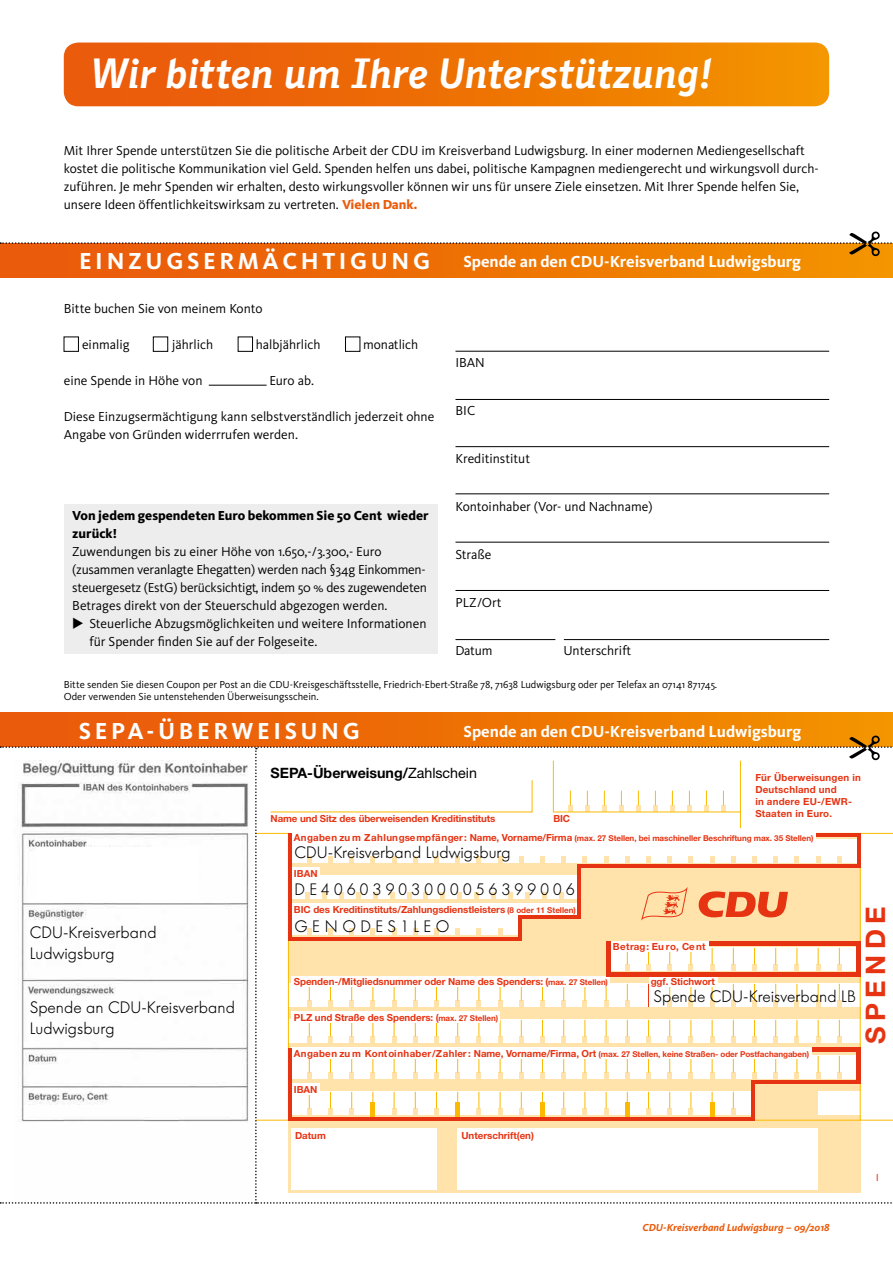
<style>
.page{position:relative;width:893px;height:1263px;background:#fff}
.page>*{position:absolute;margin:0;border:0;box-sizing:border-box;transform-origin:0 0}
.t1{font:italic 700 42px "CDU Skopex";letter-spacing:-.015em;color:#fff}
.t2{font:700 27px "Helvetica Neue";letter-spacing:.2em;color:#e63312}
.t3{font:700 24px "Kievit";letter-spacing:.15em;color:#fff}
.t4{font:300 16.5px/21px "Futura BQ";color:#000}
.t5{font:700 16.5px "Kievit";color:#fff}
.t6{font:300 16.5px "Futura BQ";letter-spacing:.26em;color:#000}
.t7{font:700 14.25px "Helvetica Neue";color:#000}
.t8{font:13.5px/18px "Kievit";color:#000}
.t9{font:800 13.5px/18px "Kievit";color:#000}
.t10{font:10.5px/12px "Kievit";color:#000}
.t11{font:italic 700 10.5px "Kievit";color:#ea5b0b}
.t12{font:700 9.75px "Helvetica Neue";letter-spacing:-.005em;color:#e63312}
.t13{font:700 9.75px/11.7px "Helvetica Neue";letter-spacing:.02em;color:#e63312}
.t14{font:700 9.75px "Helvetica Neue";letter-spacing:.035em;color:#e63312}
.t15{font:9.75px "Helvetica Neue";color:#e63312}
.t16{font:700 8.1px "Helvetica Neue";letter-spacing:-.01em;color:#e63312}
.s1{font-weight:800;color:#ea5b0b}
.s2{font-weight:400}
.s3{font-size:9.75px}
.s4{font-size:8.1px}
</style>
<div class="page">
<div style="left:0;top:243px;width:893px;height:34px;background:linear-gradient(to right,#e9530c,#f39100)"></div>
<div style="left:0;top:713px;width:893px;height:34px;background:linear-gradient(to right,#e9530c,#f39100)"></div>
<svg style="left:64px;top:43px;width:765px;height:63px;background:#ee7305"></svg>
<div style="left:64px;top:504px;width:373px;height:150px;background:#ededed"></div>
<svg style="left:0;top:232px;width:893px;height:24px"></svg>
<div style="left:64px;top:337px;width:15px;height:15px;border:1px solid #000"></div>
<div style="left:153px;top:337px;width:15px;height:15px;border:1px solid #000"></div>
<div style="left:238px;top:337px;width:15px;height:15px;border:1px solid #000"></div>
<div style="left:345px;top:337px;width:15px;height:15px;border:1px solid #000"></div>
<hr style="left:209px;top:385px;width:58px;height:1px;background:#000">
<hr style="left:455px;top:639px;width:100px;height:1px;background:#000">
<hr style="left:455px;top:590px;width:374px;height:1px;background:#000">
<hr style="left:455px;top:542px;width:374px;height:1px;background:#000">
<hr style="left:455px;top:494px;width:374px;height:1px;background:#000">
<hr style="left:455px;top:446px;width:374px;height:1px;background:#000">
<hr style="left:455px;top:399px;width:374px;height:1px;background:#000">
<hr style="left:455px;top:351px;width:374px;height:1px;background:#000">
<hr style="left:564px;top:639px;width:265px;height:1px;background:#000">
<svg style="left:0;top:735px;width:893px;height:469px"></svg>
<h1 class="t1" style="left:92px;top:49px;width:624px">Wir bitten um Ihre Unterstützung!</h1>
<p class="t8" style="left:64px;top:141px;width:756px">Mit Ihrer Spende unterstützen Sie die politische Arbeit der CDU im Kreisverband Ludwigsburg. In einer modernen Mediengesellschaft kostet die politische Kommunikation viel Geld. Spenden helfen uns dabei, politische Kampagnen mediengerecht und wirkungsvoll durch&shy;zuführen. Je mehr Spenden wir erhalten, desto wirkungsvoller können wir uns für unsere Ziele einsetzen. Mit Ihrer Spende helfen Sie, unsere Ideen öffentlichkeitswirksam zu vertreten. <span class="s1">Vielen Dank.</span></p>
<h3 class="t3" style="left:79px;top:247px;width:352px">EINZUGSERMÄCHTIGUNG</h3>
<p class="t5" style="left:463px;top:252px;width:339px">Spende an den CDU-Kreisverband Ludwigsburg</p>
<p class="t8" style="left:64px;top:300px;width:200px">Bitte buchen Sie von meinem Konto</p>
<p class="t8" style="left:82px;top:336px;width:49px">einmalig</p>
<p class="t8" style="left:172px;top:336px;width:43px">jährlich</p>
<p class="t8" style="left:256px;top:336px;width:66px">halbjährlich</p>
<p class="t8" style="left:363px;top:336px;width:57px">monatlich</p>
<p class="t8" style="left:64px;top:372px;width:140px">eine Spende in Höhe von</p>
<p class="t8" style="left:269px;top:372px;width:46px">Euro ab.</p>
<p class="t8" style="left:64px;top:408px;width:372px">Diese Einzugsermächtigung kann selbstverständlich jederzeit ohne<br>Angabe von Gründen widerrrufen werden.</p>
<p class="t8" style="left:455px;top:353px;width:31px">IBAN</p>
<p class="t8" style="left:455px;top:401px;width:21px">BIC</p>
<p class="t8" style="left:455px;top:449px;width:76px">Kreditinstitut</p>
<p class="t8" style="left:455px;top:497px;width:199px">Kontoinhaber (Vor- und Nachname)</p>
<p class="t8" style="left:455px;top:545px;width:38px">Straße</p>
<p class="t8" style="left:455px;top:593px;width:47px">PLZ/Ort</p>
<p class="t8" style="left:455px;top:641px;width:38px">Datum</p>
<p class="t8" style="left:563px;top:641px;width:69px">Unterschrift</p>
<p class="t9" style="left:72px;top:507px;width:358px">Von jedem gespendeten Euro bekommen Sie 50 Cent wieder zurück!</p>
<p class="t8" style="left:72px;top:543px;width:356px">Zuwendungen bis zu einer Höhe von 1.650,-/3.300,- Euro (zusammen veranlagte Ehegatten) werden nach §34g Einkommen&shy;steuergesetz (EstG) berücksichtigt, indem 50 % des zugewendeten Betrages direkt von der Steuerschuld abgezogen werden.</p>
<p class="t8" style="left:90px;top:615px;width:338px;text-indent:-17px">◆ Steuerliche Abzugsmöglichkeiten und weitere Informationen für Spender finden Sie auf der Folgeseite.</p>
<p class="t10" style="left:64px;top:678px;width:655px">Bitte senden Sie diesen Coupon per Post an die CDU-Kreisgeschäftsstelle, Friedrich-Ebert-Straße 78, 71638 Ludwigsburg oder per Telefax an 07141 871745.<br>Oder verwenden Sie untenstehenden Überweisungsschein.</p>
<h3 class="t3" style="left:79px;top:717px;width:282px">SEPA-ÜBERWEISUNG</h3>
<p class="t5" style="left:464px;top:721px;width:339px">Spende an den CDU-Kreisverband Ludwigsburg</p>
<p class="t7" style="left:271px;top:761px;width:208px">SEPA-Überweisung/<span class="s2">Zahlschein</span></p>
<p class="t12" style="left:271px;top:811px;width:226px">Name und Sitz des überweisenden Kreditinstituts</p>
<p class="t12" style="left:553px;top:811px;width:18px">BIC</p>
<p class="t13" style="left:755px;top:772px;width:107px">Für Überweisungen in<br>Deutschland und<br>in andere EU-/EWR-<br>Staaten in Euro.</p>
<p class="t16" style="left:294px;top:831px;width:521px"><span class="s3">Angaben zu m Zahlungsempfänger: Name, Vorname/Firma</span> (max. 27 Stellen, bei maschineller Beschriftung max. 35 Stellen)</p>
<p class="t4" style="left:294px;top:842px;width:218px">CDU-Kreisverband Ludwigsburg</p>
<p class="t4" style="left:30px;top:922px;width:128px">CDU-Kreisverband<br>Ludwigsburg</p>
<p class="t4" style="left:30px;top:997px;width:207px">Spende an CDU-Kreisverband<br>Ludwigsburg</p>
<p class="t12" style="left:294px;top:865px;width:25px">IBAN</p>
<p class="t6" style="left:294px;top:880px;width:282px">DE40603903000056399006</p>
<p class="t6" style="left:294px;top:917px;width:156px">GENODES1LEO</p>
<p class="t12" style="left:294px;top:901px;width:283px">BIC des Kreditinstituts/Zahlungsdienstleisters <span class="s4">(8 oder 11 Stellen)</span></p>
<p class="t14" style="left:613px;top:938px;width:94px">Betrag: Eu ro, Cent</p>
<p class="t12" style="left:294px;top:974px;width:316px">Spenden-/Mitgliedsnummer oder Name des Spenders: (<span class="s4">max. 27 Stellen)</span></p>
<p class="t12" style="left:651px;top:974px;width:66px">ggf. Stichwort</p>
<p class="t12" style="left:294px;top:1009px;width:206px">PLZ und Straße des Spenders: (<span class="s4">max. 27 Stellen)</span></p>
<p class="t12" style="left:294px;top:1045px;width:517px">Angaben zu m Kontoinhaber/Zahler : Name, Vorname/Firma, Ort <span class="s4">(max. 27 Stellen, keine Straßen- oder Postfachangaben)</span></p>
<p class="t12" style="left:294px;top:1081px;width:25px">IBAN</p>
<p class="t12" style="left:295px;top:1128px;width:32px">Datum</p>
<p class="t12" style="left:461px;top:1128px;width:74px">Unterschrift(en)</p>
<p class="t4" style="left:653px;top:986px;width:204px">Spende CDU-Kreisverband LB</p>
<h2 class="t2" style="left:854px;top:1044px;width:139px;rotate:-90deg">SPENDE</h2>
<p class="t15" style="left:876px;top:1171px;width:4px">I</p>
<p class="t11" style="left:642px;top:1221px;width:189px">CDU-Kreisverband Ludwigsburg – 09/2018</p>
</div>
